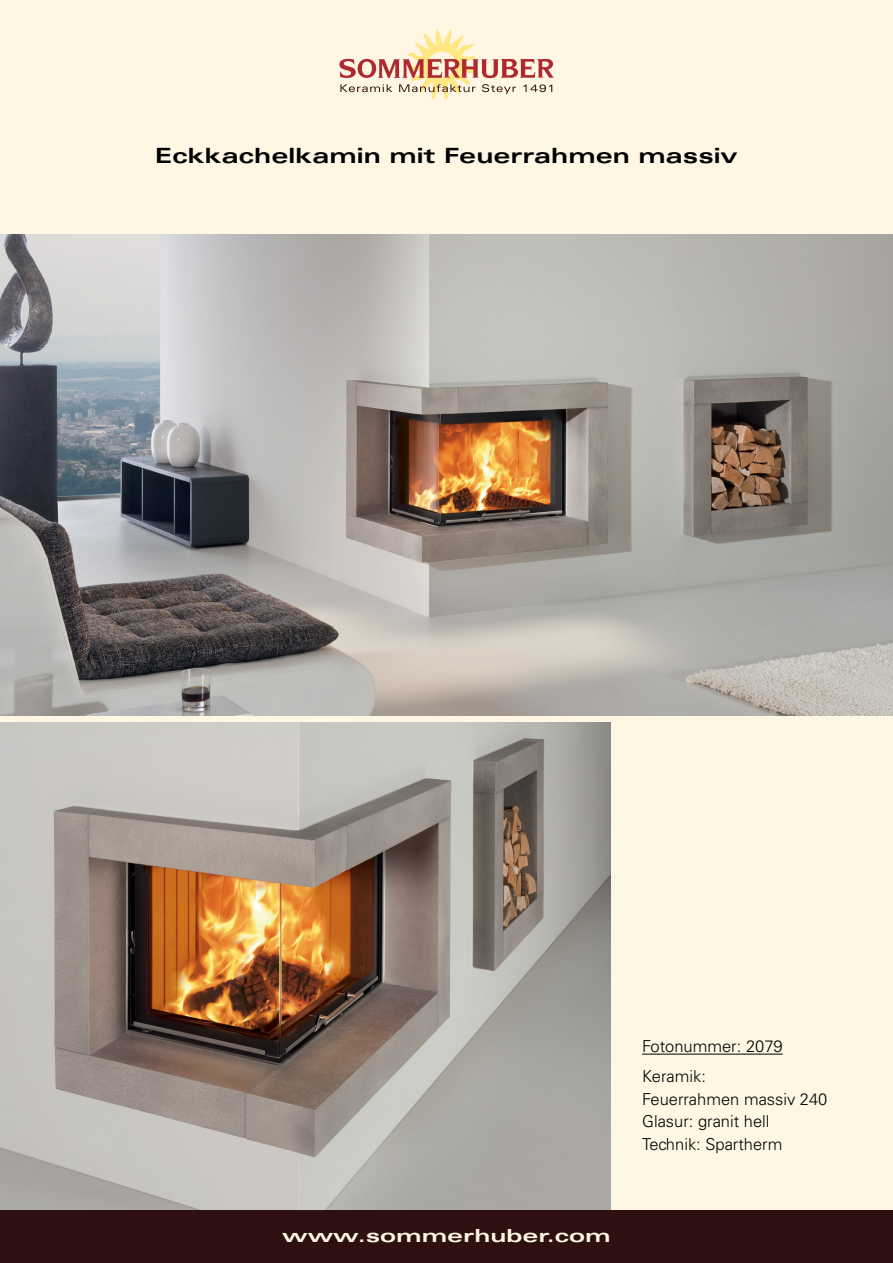
<style>
.page{position:relative;width:893px;height:1263px;background:#fff7e3}
.page>*{position:absolute;margin:0;border:0;box-sizing:border-box;transform-origin:0 0}
.t1{font:700 expanded 21px "Univers LT";color:#000;scale:1.1 1}
.t2{font:700 expanded 18px "Univers LT";color:#fff7e3;scale:1.2 1}
.t3{font:300 16.5px/22.5px "Univers LT";color:#000}
</style>
<div class="page">
<svg style="left:339px;top:29px;width:215px;height:70px"></svg>
<img style="left:0;top:723px;width:611px;height:488px">
<hr style="left:642px;top:1054px;width:141px;height:1px;background:#000">
<img style="left:0;top:234px;width:893px;height:482px">
<div style="left:0;top:1211px;width:893px;height:52px;background:#2f1010"></div>
<p class="t1" style="left:155px;top:144px;width:531px">Eckkachelkamin mit Feuerrahmen massiv</p>
<p class="t2" style="left:282px;top:1225px;width:275px">www.sommerhuber.com</p>
<p class="t3" style="left:642px;top:1031px;width:142px;line-height:30px">Fotonummer: 2079<br>Keramik:</p>
<p class="t3" style="left:642px;top:1088px;width:187px">Feuerrahmen massiv 240<br>Glasur: granit hell<br>Technik: Spartherm</p>
</div>
